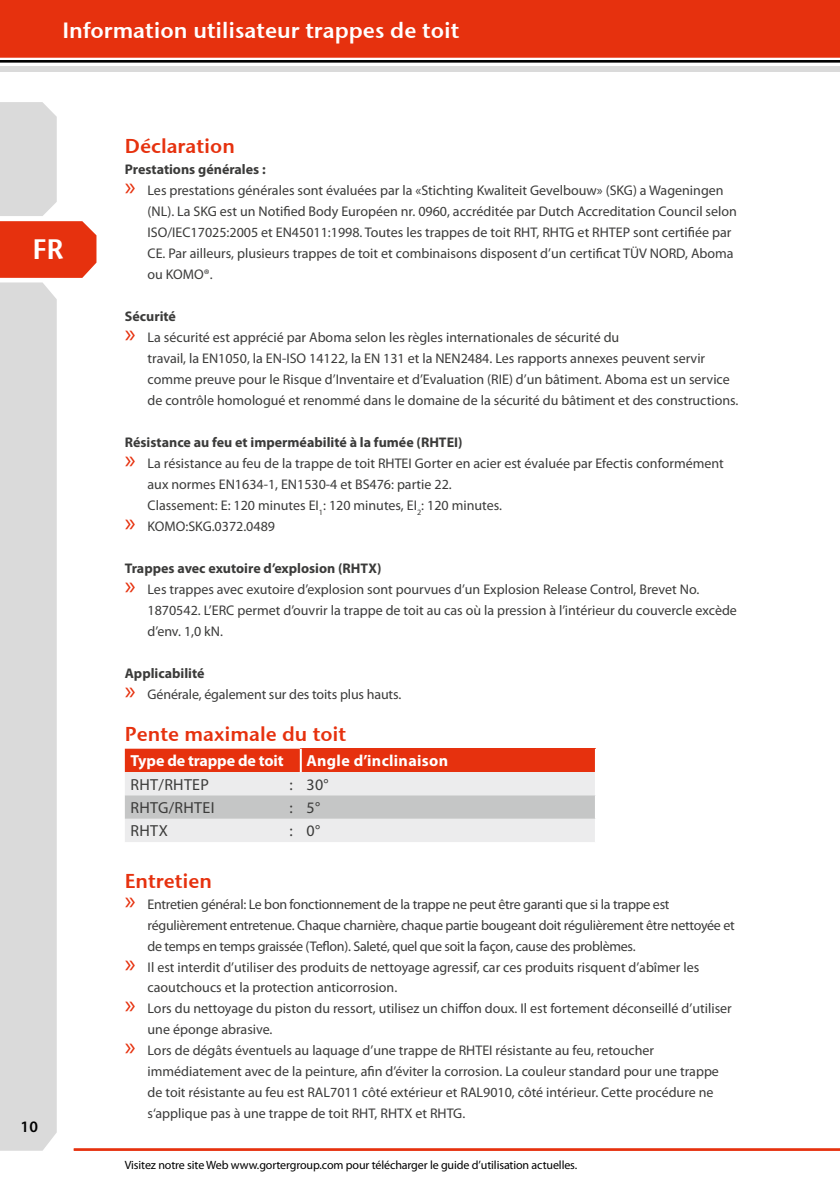
<style>
.page{position:relative;width:840px;height:1191px;background:#fff}
.page>*{position:absolute;margin:0;border:0;box-sizing:border-box;transform-origin:0 0}
.t1{font:28px "Stone Sans Sem ITCTT Semi";color:#fff}
.t2{font:22px "Stone Sans Sem ITCTT Semi";color:#fff}
.t3{font:20px "Stone Sans Sem ITCTT Semi";color:#e6310e}
.t4{font:16px "Myriad Pro";letter-spacing:.02em;color:#3b3b3a}
.t5{font:700 16px "Myriad Pro";letter-spacing:-.01em;color:#fff}
.t6{font:700 16px "Myriad Pro";letter-spacing:.015em;color:#fff}
.t7{font:600 16px "Myriad Pro";color:#000}
.t8{font:14px/21px "Myriad Pro";color:#3b3b3a}
.t9{font:14px "Myriad Pro";letter-spacing:-.02em;color:#3b3b3a}
.t10{font:700 14px "Myriad Pro";color:#3b3b3a}
.t11{font:12px "Myriad Pro";letter-spacing:-.01em;color:#000}
.s1{font-size:26px;color:#e6310e}
.s2{font-weight:700}
</style>
<div class="page">
<div style="left:0;top:0;width:839px;height:57px;background:#e6310e"></div>
<div style="left:0;top:66px;width:839px;height:5px;background:#dadada"></div>
<div style="left:0;top:282px;width:57px;height:868px;background:#dadada"></div>
<svg style="left:0;top:102px;width:96px;height:176px"></svg>
<hr style="left:0;top:60px;width:839px;height:2px;background:#000">
<hr style="left:74px;top:1148px;width:765px;height:2px;background:#e6310e">
<svg style="left:125px;top:748px;width:469px;height:94px;background:#e0b3ab"></svg>
<hr style="left:299px;top:748px;width:2px;height:24px;background:#fff">
<h2 class="t2" style="left:62px;top:12px;width:398px">Information utilisateur trappes de toit</h2>
<h1 class="t1" style="left:32px;top:226px;width:33px">FR</h1>
<p class="t7" style="left:21px;top:1116px;width:19px">10</p>
<h3 class="t3" style="left:125px;top:129px;width:112px">Déclaration</h3>
<p class="t10" style="left:125px;top:160px;width:142px">Prestations générales :</p>
<p class="t8" style="left:125px;top:180px;width:600px"><span class="s1">x</span> Les prestations générales sont évaluées par la «Stichting Kwaliteit Gevelbouw» (SKG) a Wageningen</p>
<p class="t8" style="left:147px;top:201px;width:590px">(NL). La SKG est un Notified Body Européen nr. 0960, accréditée par Dutch Accreditation Council selon</p>
<p class="t8" style="left:147px;top:222px;width:585px">ISO/IEC17025:2005 et EN45011:1998. Toutes les trappes de toit RHT, RHTG et RHTEP sont certifiée par</p>
<p class="t8" style="left:147px;top:243px;width:587px">CE. Par ailleurs, plusieurs trappes de toit et combinaisons disposent d’un certificat TÜV NORD, Aboma</p>
<p class="t8" style="left:147px;top:263px;width:67px">ou KOMO®.</p>
<p class="t10" style="left:125px;top:307px;width:53px">Sécurité</p>
<p class="t8" style="left:125px;top:326px;width:495px"><span class="s1">x</span> La sécurité est apprécié par Aboma selon les règles internationales de sécurité du</p>
<p class="t8" style="left:147px;top:347px;width:559px">travail, la EN1050, la EN-ISO 14122, la EN 131 et la NEN2484. Les rapports annexes peuvent servir</p>
<p class="t8" style="left:147px;top:368px;width:583px">comme preuve pour le Risque d’Inventaire et d’Evaluation (RIE) d’un bâtiment. Aboma est un service</p>
<p class="t8" style="left:147px;top:389px;width:592px">de contrôle homologué et renommé dans le domaine de la sécurité du bâtiment et des constructions.</p>
<p class="t10" style="left:125px;top:433px;width:339px">Résistance au feu et imperméabilité à la fumée (RHTEI)</p>
<p class="t8" style="left:125px;top:452px;width:600px"><span class="s1">x</span> La résistance au feu de la trappe de toit RHTEI Gorter en acier est évaluée par Efectis conformément</p>
<p class="t8" style="left:147px;top:473px;width:305px">aux normes EN1634-1, EN1530-4 et BS476: partie 22.</p>
<p class="t8" style="left:147px;top:494px;width:356px">Classement: E: 120 minutes EI<sub>1</sub>: 120 minutes, EI<sub>2</sub>: 120 minutes.</p>
<p class="t8" style="left:125px;top:515px;width:152px"><span class="s1">x</span> KOMO:SKG.0372.0489</p>
<p class="t10" style="left:125px;top:559px;width:258px">Trappes avec exutoire d’explosion (RHTX)</p>
<p class="t8" style="left:125px;top:578px;width:575px"><span class="s1">x</span> Les trappes avec exutoire d’explosion sont pourvues d’un Explosion Release Control, Brevet No.</p>
<p class="t8" style="left:147px;top:599px;width:590px">1870542. L’ERC permet d’ouvrir la trappe de toit au cas où la pression à l’intérieur du couvercle excède</p>
<p class="t8" style="left:147px;top:620px;width:77px">d’env. 1,0 kN.</p>
<p class="t8" style="left:125px;top:662px;width:278px"><span class="s2">Applicabilité<br></span><span class="s1">x</span> Générale, également sur des toits plus hauts.</p>
<h3 class="t3" style="left:125px;top:717px;width:223px">Pente maximale du toit</h3>
<p class="t5" style="left:130px;top:750px;width:155px">Type de trappe de toit</p>
<p class="t6" style="left:306px;top:750px;width:143px">Angle d’inclinaison</p>
<p class="t4" style="left:130px;top:774px;width:80px">RHT/RHTEP</p>
<p class="t4" style="left:289px;top:774px;width:41px">: 30°</p>
<p class="t4" style="left:130px;top:798px;width:85px">RHTG/RHTEI</p>
<p class="t4" style="left:289px;top:798px;width:32px">: 5°</p>
<p class="t4" style="left:130px;top:821px;width:39px">RHTX</p>
<p class="t4" style="left:289px;top:821px;width:32px">: 0°</p>
<h3 class="t3" style="left:125px;top:863px;width:89px">Entretien</h3>
<p class="t9" style="left:125px;top:895px;width:546px"><span class="s1">x</span> Entretien général: Le bon fonctionnement de la trappe ne peut être garanti que si la trappe est</p>
<p class="t9" style="left:147px;top:916px;width:588px">régulièrement entretenue. Chaque charnière, chaque partie bougeant doit régulièrement être nettoyée et</p>
<p class="t9" style="left:147px;top:937px;width:489px">de temps en temps graissée (Teflon). Saleté, quel que soit la façon, cause des problèmes.</p>
<p class="t8" style="left:125px;top:956px;width:575px"><span class="s1">x</span> Il est interdit d’utiliser des produits de nettoyage agressif, car ces produits risquent d’abîmer les</p>
<p class="t8" style="left:147px;top:977px;width:251px">caoutchoucs et la protection anticorrosion.</p>
<p class="t8" style="left:125px;top:998px;width:608px"><span class="s1">x</span> Lors du nettoyage du piston du ressort, utilisez un chiffon doux. Il est fortement déconseillé d’utiliser</p>
<p class="t8" style="left:147px;top:1019px;width:126px">une éponge abrasive.</p>
<p class="t8" style="left:125px;top:1040px;width:530px"><span class="s1">x</span> Lors de dégâts éventuels au laquage d’une trappe de RHTEI résistante au feu, retoucher</p>
<p class="t8" style="left:147px;top:1061px;width:572px">immédiatement avec de la peinture, afin d’éviter la corrosion. La couleur standard pour une trappe</p>
<p class="t8" style="left:147px;top:1082px;width:567px">de toit résistante au feu est RAL7011 côté extérieur et RAL9010, côté intérieur. Cette procédure ne</p>
<p class="t8" style="left:147px;top:1103px;width:319px">s‘applique pas à une trappe de toit RHT, RHTX et RHTG.</p>
<p class="t11" style="left:125px;top:1158px;width:453px">Visitez notre site Web www.gortergroup.com pour télécharger le guide d’utilisation actuelles.</p>
</div>
